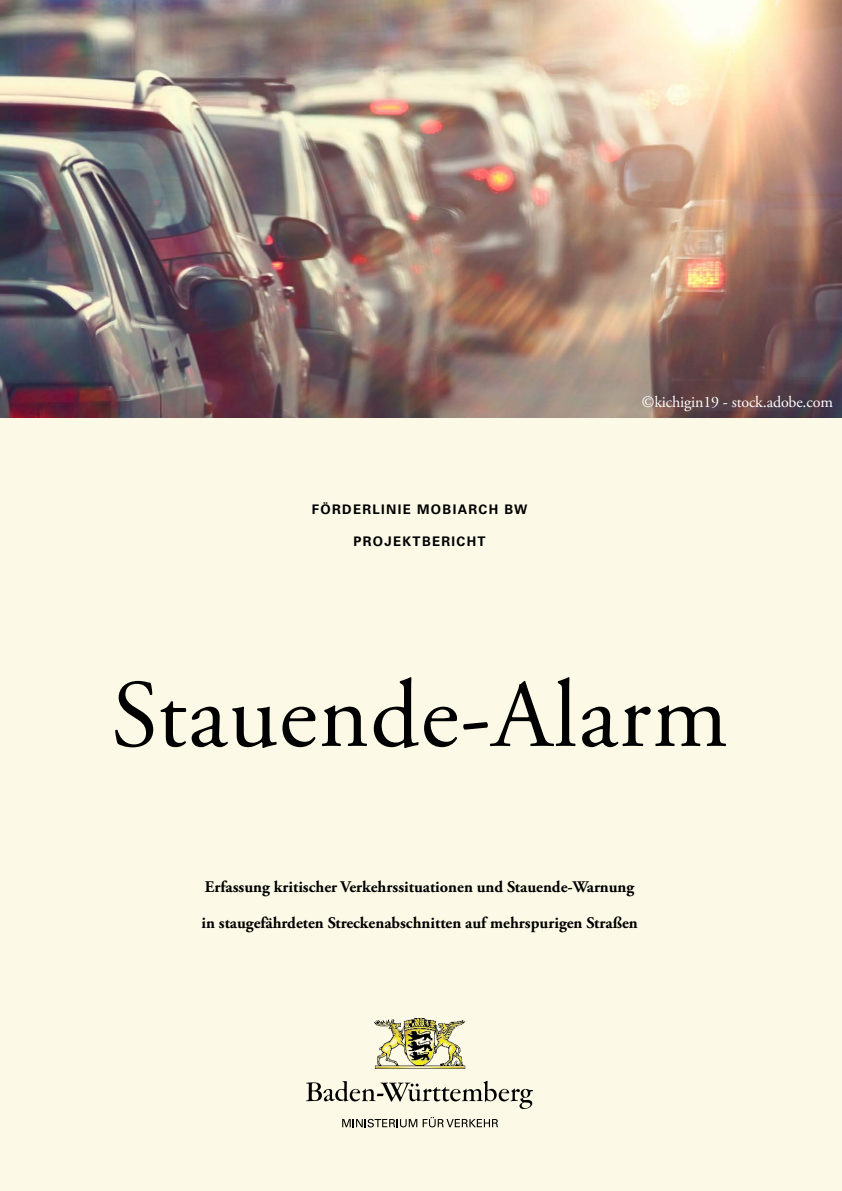
<style>
.page{position:relative;width:842px;height:1191px;background:#fcfae7}
.page>*{position:absolute;margin:0;border:0;box-sizing:border-box;transform-origin:0 0}
.t1{font:96px "Adobe Garamond Pro";letter-spacing:.015em;color:#000}
.t2{font:700 16.2px "Adobe Garamond Pro";color:#000}
.t3{font:16px "Adobe Garamond Pro";letter-spacing:-.01em;color:#fff}
.t4{font:700 13.2px "Univers LT Pro 65";letter-spacing:.1em;color:#000}
</style>
<div class="page">
<img style="left:374px;top:1018px;width:92px;height:50px">
<svg style="left:306px;top:1080px;width:227px;height:29px"></svg>
<svg style="left:342px;top:1118px;width:75px;height:9px"></svg>
<svg style="left:423px;top:1117px;width:75px;height:10px"></svg>
<img style="left:0;top:0;width:842px;height:418px">
<p class="t4" style="left:312px;top:500px;width:217px">FÖRDERLINIE MOBIARCH BW</p>
<p class="t4" style="left:353px;top:532px;width:134px">PROJEKTBERICHT</p>
<p class="t3" style="left:642px;top:392px;width:192px">©kichigin19 - stock.adobe.com</p>
<h1 class="t1" style="left:111px;top:658px;width:618px">Stauende-Alarm</h1>
<p class="t2" style="left:205px;top:877px;width:431px">Erfassung kritischer Verkehrssituationen und Stauende-Warnung</p>
<p class="t2" style="left:201px;top:913px;width:438px">in staugefährdeten Streckenabschnitten auf mehrspurigen Straßen</p>
</div>
